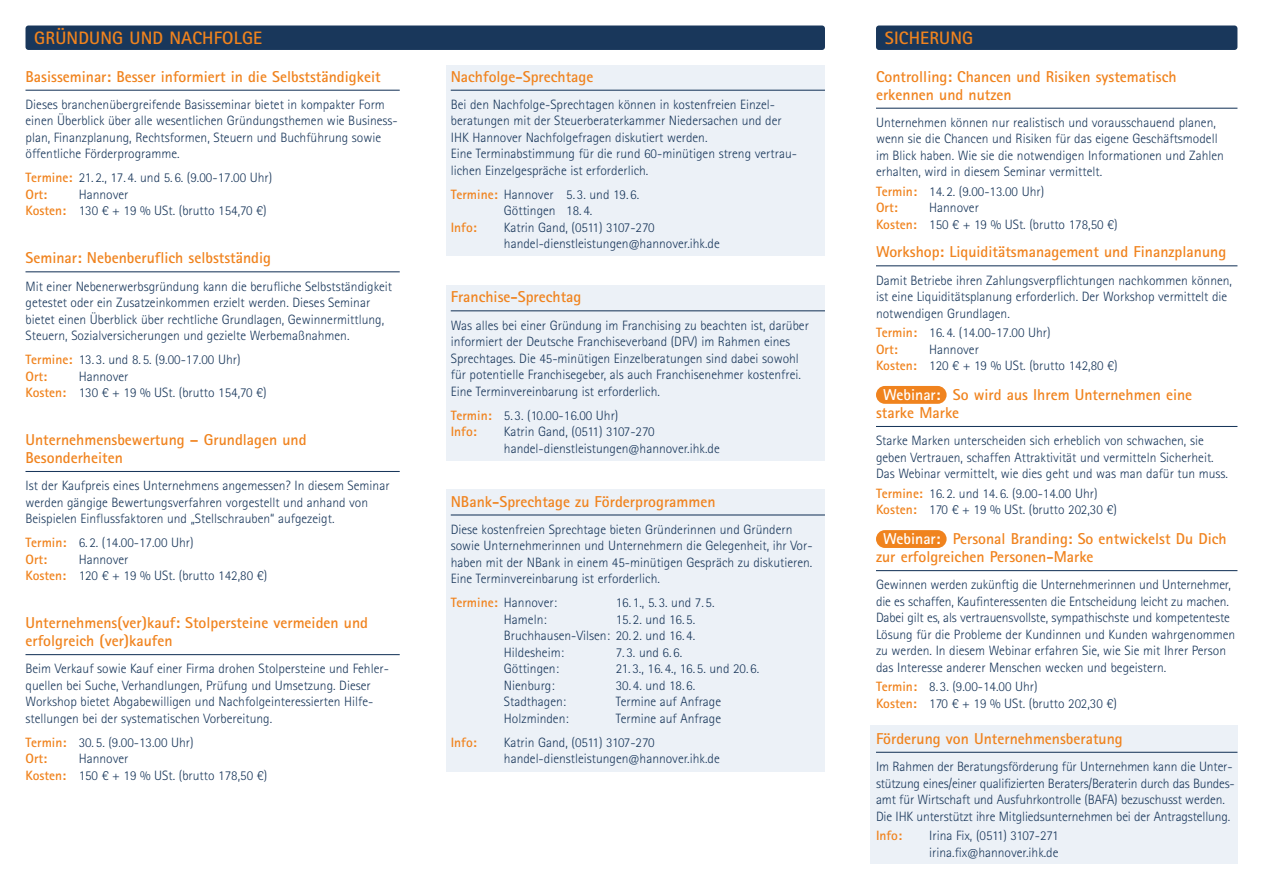
<style>
.page{position:relative;width:1263px;height:893px;background:#fff}
.page>*{position:absolute;margin:0;border:0;box-sizing:border-box;transform-origin:0 0}
.t1{font:700 18px "Rotis Sans Serif Pro";letter-spacing:.01em;color:#f0831e}
.t2{font:700 15.75px/18px "Rotis Sans Serif Pro";color:#f0831e}
.t3{font:300 13.5px/16.5px "Rotis Sans Serif Pro";color:#19375b}
.t4{font:700 13.5px "Rotis Sans Serif Pro";color:#f0831e}
.s1{font-weight:700;color:#f0831e}
.s2{color:#fff}
</style>
<div class="page">
<div style="left:870px;top:726px;width:367px;height:138px;background:#ecf1f7"></div>
<div style="left:446px;top:489px;width:379px;height:283px;background:#ecf1f7"></div>
<div style="left:446px;top:65px;width:379px;height:191px;background:#ecf1f7"></div>
<div style="left:446px;top:285px;width:379px;height:175px;background:#ecf1f7"></div>
<div style="left:26px;top:26px;width:799px;height:24px;background:#19375b;border-radius:3px"></div>
<div style="left:876px;top:26px;width:361px;height:24px;background:#19375b;border-radius:3px"></div>
<hr style="left:876px;top:108px;width:361px;height:1px;background:#19375b">
<hr style="left:876px;top:265px;width:361px;height:1px;background:#19375b">
<hr style="left:876px;top:426px;width:361px;height:1px;background:#19375b">
<hr style="left:876px;top:570px;width:361px;height:1px;background:#19375b">
<hr style="left:876px;top:752px;width:361px;height:1px;background:#19375b">
<div style="left:876px;top:386px;width:70px;height:18px;background:#f0831e;border-radius:9px"></div>
<div style="left:876px;top:530px;width:70px;height:18px;background:#f0831e;border-radius:9px"></div>
<hr style="left:26px;top:90px;width:374px;height:1px;background:#19375b">
<hr style="left:26px;top:271px;width:374px;height:1px;background:#19375b">
<hr style="left:26px;top:471px;width:374px;height:1px;background:#19375b">
<hr style="left:26px;top:654px;width:374px;height:1px;background:#19375b">
<hr style="left:451px;top:90px;width:374px;height:1px;background:#19375b">
<hr style="left:451px;top:310px;width:374px;height:1px;background:#19375b">
<hr style="left:451px;top:514px;width:374px;height:1px;background:#19375b">
<h1 class="t1" style="left:34px;top:26px;width:229px">GRÜNDUNG UND NACHFOLGE</h1>
<h1 class="t1" style="left:885px;top:26px;width:90px">SICHERUNG</h1>
<p class="t2" style="left:876px;top:67px;width:302px">Controlling: Chancen und Risiken systematisch erkennen und nutzen</p>
<p class="t3" style="left:876px;top:114px;width:349px">Unternehmen können nur realistisch und vorausschauend planen, wenn sie die Chancen und Risiken für das eigene Geschäftsmodell im Blick haben. Wie sie die notwendigen Informationen und Zahlen erhalten, wird in diesem Seminar vermittelt.</p>
<p class="t3" style="left:876px;top:183px;width:170px"><span class="s1">Termin:</span> 14. 2. (9.00-13.00 Uhr)<br><span class="s1">Ort:</span></p>
<p class="t2" style="left:26px;top:67px;width:357px">Basisseminar: Besser informiert in die Selbstständigkeit</p>
<p class="t3" style="left:26px;top:96px;width:374px">Dieses branchenübergreifende Basisseminar bietet in kompakter Form einen Überblick über alle wesentlichen Gründungsthemen wie Business&shy;plan, Finanzplanung, Rechtsformen, Steuern und Buchführung sowie öffentliche Förderprogramme.</p>
<p class="t3" style="left:26px;top:170px;width:248px"><span class="s1">Termine:</span> 21. 2., 17. 4. und 5. 6. (9.00-17.00 Uhr)<br><span class="s1">Ort:</span></p>
<p class="t2" style="left:451px;top:67px;width:144px">Nachfolge-Sprechtage</p>
<p class="t3" style="left:451px;top:96px;width:348px">Bei den Nachfolge-Sprechtagen können in kostenfreien Einzel&shy;beratungen mit der Steuerberaterkammer Niedersachen und der IHK Hannover Nachfolgefragen diskutiert werden.<br>Eine Terminabstimmung für die rund 60-minütigen streng vertrau&shy;lichen Einzelgespräche ist erforderlich.</p>
<p class="t3" style="left:451px;top:186px;width:190px;text-align:center"><span class="s1">Termine:</span> Hannover 5. 3. und 19. 6.<br>Göttingen 18. 4.</p>
<p class="t4" style="left:451px;top:219px;width:28px">Info:</p>
<p class="t3" style="left:504px;top:219px;width:217px">Katrin Gand, (0511) 3107-270 handel-dienstleistungen@hannover.ihk.de</p>
<p class="t3" style="left:26px;top:186px;width:243px;text-indent:53px">Hannover<br><span class="s1">Kosten:</span> 130 € + 19 % USt. (brutto 154,70 €)</p>
<p class="t2" style="left:26px;top:249px;width:247px">Seminar: Nebenberuflich selbstständig</p>
<p class="t3" style="left:26px;top:278px;width:368px">Mit einer Nebenerwerbsgründung kann die berufliche Selbstständigkeit getestet oder ein Zusatzeinkommen erzielt werden. Dieses Seminar bietet einen Überblick über rechtliche Grundlagen, Gewinnermittlung, Steuern, Sozialversicherungen und gezielte Werbemaßnahmen.</p>
<p class="t3" style="left:26px;top:351px;width:217px"><span class="s1">Termine:</span> 13. 3. und 8. 5. (9.00-17.00 Uhr)<br><span class="s1">Ort:</span></p>
<p class="t3" style="left:876px;top:200px;width:243px;text-indent:53px">Hannover<br><span class="s1">Kosten:</span> 150 € + 19 % USt. (brutto 178,50 €)</p>
<p class="t2" style="left:876px;top:243px;width:352px">Workshop: Liquiditätsmanagement und Finanzplanung</p>
<p class="t3" style="left:876px;top:272px;width:358px">Damit Betriebe ihren Zahlungsverpflichtungen nachkommen können, ist eine Liquiditätsplanung erforderlich. Der Workshop vermittelt die notwendigen Grundlagen.</p>
<p class="t3" style="left:876px;top:324px;width:176px"><span class="s1">Termin:</span> 16. 4. (14.00-17.00 Uhr)<br><span class="s1">Ort:</span></p>
<p class="t2" style="left:451px;top:288px;width:132px">Franchise-Sprechtag</p>
<p class="t3" style="left:451px;top:317px;width:360px">Was alles bei einer Gründung im Franchising zu beachten ist, darüber informiert der Deutsche Franchiseverband (DFV) im Rahmen eines Sprechtages. Die 45-minütigen Einzelberatungen sind dabei sowohl für potentielle Franchisegeber, als auch Franchisenehmer kostenfrei.<br>Eine Terminvereinbarung ist erforderlich.</p>
<p class="t3" style="left:451px;top:407px;width:169px"><span class="s1">Termin:</span> 5. 3. (10.00-16.00 Uhr)<br><span class="s1">Info:</span></p>
<p class="t3" style="left:876px;top:341px;width:243px;text-indent:53px">Hannover<br><span class="s1">Kosten:</span> 120 € + 19 % USt. (brutto 142,80 €)</p>
<p class="t2" style="left:876px;top:386px;width:318px;text-indent:7px"><span class="s2">Webinar:</span> So wird aus Ihrem Unternehmen eine starke Marke</p>
<p class="t3" style="left:876px;top:433px;width:354px">Starke Marken unterscheiden sich erheblich von schwachen, sie geben Vertrauen, schaffen Attraktivität und vermitteln Sicherheit.<br>Das Webinar vermittelt, wie dies geht und was man dafür tun muss.</p>
<p class="t3" style="left:876px;top:485px;width:242px"><span class="s1">Termine:</span> 16. 2. und 14. 6. (9.00-14.00 Uhr)<br><span class="s1">Kosten:</span> 170 € + 19 % USt. (brutto 202,30 €)</p>
<p class="t2" style="left:876px;top:530px;width:352px;text-indent:7px"><span class="s2">Webinar:</span> Personal Branding: So entwickelst Du Dich zur erfolgreichen Personen-Marke</p>
<p class="t3" style="left:876px;top:577px;width:361px">Gewinnen werden zukünftig die Unternehmerinnen und Unternehmer, die es schaffen, Kaufinteressenten die Entscheidung leicht zu machen.<br>Dabei gilt es, als vertrauensvollste, sympathischste und kompetenteste Lösung für die Probleme der Kundinnen und Kunden wahrgenommen zu werden. In diesem Webinar erfahren Sie, wie Sie mit Ihrer Person das Interesse anderer Menschen wecken und begeistern.</p>
<p class="t3" style="left:876px;top:679px;width:242px"><span class="s1">Termin:</span> 8. 3. (9.00-14.00 Uhr)<br><span class="s1">Kosten:</span> 170 € + 19 % USt. (brutto 202,30 €)</p>
<p class="t2" style="left:876px;top:729px;width:248px">Förderung von Unternehmensberatung</p>
<p class="t3" style="left:876px;top:758px;width:360px">Im Rahmen der Beratungsförderung für Unternehmen kann die Unter&shy;stützung eines/einer qualifizierten Beraters/Beraterin durch das Bundes&shy;amt für Wirtschaft und Ausfuhrkontrolle (BAFA) bezuschusst werden.<br>Die IHK unterstützt ihre Mitgliedsunternehmen bei der Antragstellung.</p>
<p class="t4" style="left:876px;top:827px;width:28px">Info:</p>
<p class="t3" style="left:929px;top:827px;width:131px">Irina Fix, (0511) 3107-271 irina.fix@hannover.ihk.de</p>
<p class="t3" style="left:26px;top:368px;width:243px;text-indent:53px">Hannover<br><span class="s1">Kosten:</span> 130 € + 19 % USt. (brutto 154,70 €)</p>
<p class="t2" style="left:26px;top:431px;width:283px">Unternehmensbewertung – Grundlagen und<br>Besonderheiten</p>
<p class="t3" style="left:26px;top:478px;width:366px">Ist der Kaufpreis eines Unternehmens angemessen? In diesem Seminar werden gängige Bewertungsverfahren vorgestellt und anhand von<br>Beispielen Einflussfaktoren und „Stellschrauben“ aufgezeigt.</p>
<p class="t3" style="left:26px;top:535px;width:170px"><span class="s1">Termin:</span> 6. 2. (14.00-17.00 Uhr)<br><span class="s1">Ort:</span></p>
<p class="t3" style="left:504px;top:423px;width:217px">Katrin Gand, (0511) 3107-270 handel-dienstleistungen@hannover.ihk.de</p>
<p class="t2" style="left:451px;top:492px;width:266px">NBank-Sprechtage zu Förderprogrammen</p>
<p class="t3" style="left:451px;top:521px;width:363px">Diese kostenfreien Sprechtage bieten Gründerinnen und Gründern sowie Unternehmerinnen und Unternehmern die Gelegenheit, ihr Vor&shy;haben mit der NBank in einem 45-minütigen Gespräch zu diskutieren.<br>Eine Terminvereinbarung ist erforderlich.</p>
<p class="t3" style="left:451px;top:595px;width:108px"><span class="s1">Termine:</span> Hannover:</p>
<p class="t3" style="left:616px;top:595px;width:100px">16. 1., 5. 3. und 7. 5.</p>
<p class="t3" style="left:504px;top:611px;width:44px">Hameln:</p>
<p class="t3" style="left:26px;top:551px;width:243px;text-indent:53px">Hannover<br><span class="s1">Kosten:</span> 120 € + 19 % USt. (brutto 142,80 €)</p>
<p class="t2" style="left:26px;top:614px;width:344px">Unternehmens(ver)kauf: Stolpersteine vermeiden und erfolgreich (ver)kaufen</p>
<p class="t3" style="left:26px;top:661px;width:365px">Beim Verkauf sowie Kauf einer Firma drohen Stolpersteine und Fehler&shy;quellen bei Suche, Verhandlungen, Prüfung und Umsetzung. Dieser Workshop bietet Abgabewilligen und Nachfolgeinteressierten Hilfe&shy;stellungen bei der systematischen Vorbereitung.</p>
<p class="t3" style="left:26px;top:734px;width:170px"><span class="s1">Termin:</span> 30. 5. (9.00-13.00 Uhr)<br><span class="s1">Ort:</span></p>
<p class="t3" style="left:504px;top:611px;width:193px;text-align:justify;text-indent:112px">15. 2. und 16. 5.<br>Bruchhausen-Vilsen: 20. 2. und 16. 4.<br>Hildesheim:</p>
<p class="t3" style="left:616px;top:644px;width:68px">7. 3. und 6. 6.</p>
<p class="t3" style="left:504px;top:661px;width:56px">Göttingen:</p>
<p class="t3" style="left:616px;top:661px;width:145px">21. 3., 16. 4., 16. 5. und 20. 6.</p>
<p class="t3" style="left:504px;top:677px;width:52px">Nienburg:</p>
<p class="t3" style="left:616px;top:677px;width:81px">30. 4. und 18. 6.</p>
<p class="t3" style="left:504px;top:694px;width:64px">Stadthagen:</p>
<p class="t3" style="left:616px;top:694px;width:107px">Termine auf Anfrage</p>
<p class="t3" style="left:504px;top:710px;width:66px">Holzminden:</p>
<p class="t3" style="left:616px;top:710px;width:107px">Termine auf Anfrage</p>
<p class="t4" style="left:451px;top:734px;width:28px">Info:</p>
<p class="t3" style="left:504px;top:734px;width:217px">Katrin Gand, (0511) 3107-270 handel-dienstleistungen@hannover.ihk.de</p>
<p class="t3" style="left:26px;top:751px;width:243px;text-indent:53px">Hannover<br><span class="s1">Kosten:</span> 150 € + 19 % USt. (brutto 178,50 €)</p>
</div>
